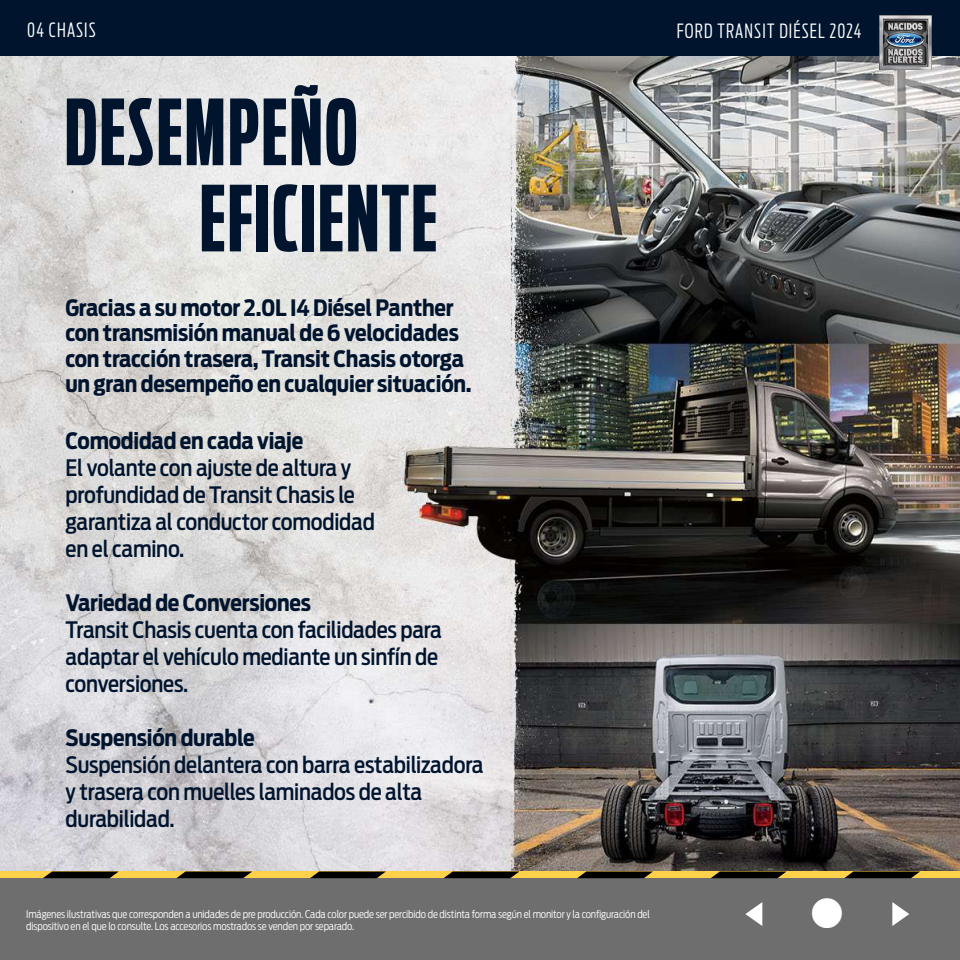
<style>
.page{position:relative;width:960px;height:960px;background:#fff}
.page>*{position:absolute;margin:0;border:0;box-sizing:border-box;transform-origin:0 0}
.t1{font:700 90px/86.2px "Ford Antenna Comp";letter-spacing:.02em;color:#00142e}
.t2{font:38.25px "Webdings";color:#fff;scale:1.42 1}
.t3{font:500 22.5px/27px "Ford Antenna Cond";letter-spacing:-.01em;color:#00142e}
.t4{font:700 22.5px/25.5px "Ford Antenna Cond";letter-spacing:-.01em;color:#00142e}
.t5{font:300 19.5px "Ford Antenna Extra Cond";letter-spacing:.06em;color:#fff}
.t6{font:300 10.5px/12.6px "Ford Antenna Cond";letter-spacing:-.01em;color:#fff}
</style>
<div class="page">
<img style="left:0;top:56px;width:960px;height:816px">
<div style="left:0;top:878px;width:960px;height:82px;background:#6e6e6e"></div>
<div style="left:0;top:0;width:960px;height:56px;background:#00142e"></div>
<img style="left:880px;top:15px;width:52px;height:55px">
<div style="left:0;top:872px;width:960px;height:6px;background:#fdd14a"></div>
<svg style="left:844px;top:872px;width:76px;height:6px"></svg>
<svg style="left:711px;top:872px;width:75px;height:6px"></svg>
<svg style="left:577px;top:872px;width:75px;height:6px"></svg>
<svg style="left:444px;top:872px;width:75px;height:6px"></svg>
<svg style="left:310px;top:872px;width:75px;height:6px"></svg>
<svg style="left:177px;top:872px;width:75px;height:6px"></svg>
<svg style="left:43px;top:872px;width:75px;height:6px"></svg>
<p class="t5" style="left:27px;top:14px;width:70px">04 CHASIS</p>
<p class="t5" style="left:677px;top:15px;width:186px">FORD TRANSIT DIÉSEL 2024</p>
<h1 class="t1" style="left:199px;top:79px;width:239px;text-indent:-135px">DESEMPEÑO<br>EFICIENTE</h1>
<p class="t4" style="left:65px;top:292px;width:408px">Gracias a su motor 2.0L I4 Diésel Panther con transmisión manual de 6 velocidades con tracción trasera, Transit Chasis otorga un gran desempeño en cualquier situación.</p>
<p class="t4" style="left:66px;top:425px;width:239px">Comodidad en cada viaje</p>
<p class="t3" style="left:66px;top:451px;width:311px">El volante con ajuste de altura y profundidad de Transit Chasis le garantiza al conductor comodidad en el camino.</p>
<p class="t4" style="left:66px;top:587px;width:247px">Variedad de Conversiones</p>
<p class="t3" style="left:66px;top:613px;width:378px">Transit Chasis cuenta con facilidades para adaptar el vehículo mediante un sinfín de conversiones.</p>
<p class="t4" style="left:66px;top:722px;width:191px">Suspensión durable</p>
<p class="t3" style="left:66px;top:748px;width:419px">Suspensión delantera con barra estabilizadora y trasera con muelles laminados de alta durabilidad.</p>
<p class="t6" style="left:26px;top:906px;width:625px">Imágenes ilustrativas que corresponden a unidades de pre producción. Cada color puede ser percibido de distinta forma según el monitor y la configuración del dispositivo en el que lo consulte. Los accesorios mostrados se venden por separado.</p>
<h2 class="t2" style="left:732px;top:895px;width:138px">✓■ ✔</h2>
</div>
